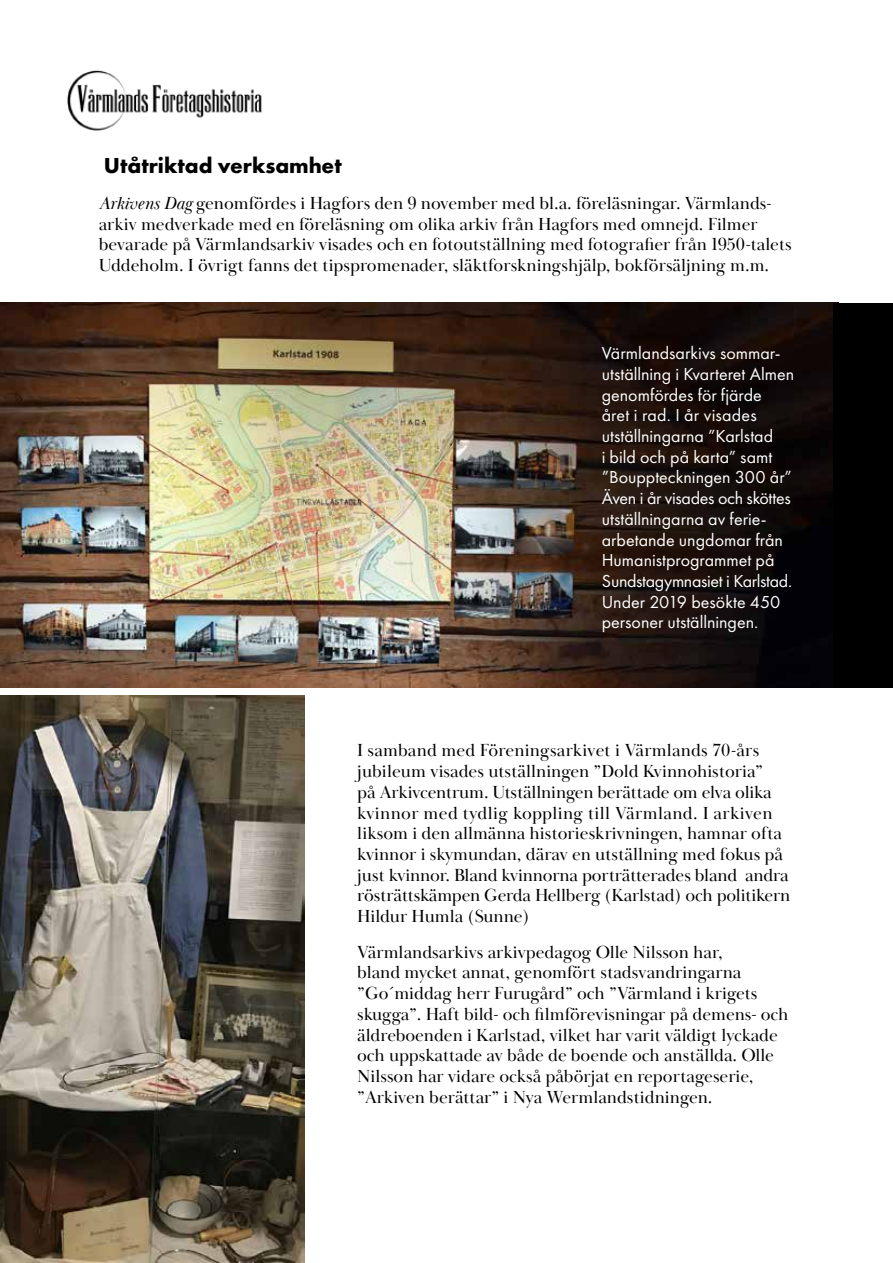
<style>
.page{position:relative;width:893px;height:1263px;background:#fff}
.page>*{position:absolute;margin:0;border:0;box-sizing:border-box;transform-origin:0 0}
.t1{font:700 22.5px "Futura PT";color:#000}
.t2{font:18px/20.7px "Baskerville Display PT";color:#000}
.t3{font:18px/20.7px "Futura PT";color:#fff}
.s1{font-style:italic}
</style>
<div class="page">
<img style="left:67px;top:70px;width:195px;height:61px">
<img style="left:0;top:303px;width:833px;height:385px">
<div style="left:833px;top:303px;width:60px;height:385px;background:#000"></div>
<img style="left:0;top:695px;width:305px;height:568px">
<p class="t1" style="left:104px;top:151px;width:239px">Utåtriktad verksamhet</p>
<p class="t2" style="left:99px;top:193px;width:694px"><span class="s1">Arkivens Dag</span> genomfördes i Hagfors den 9 november med bl.a. föreläsningar. Värmlands&shy;arkiv medverkade med en föreläsning om olika arkiv från Hagfors med omnejd. Filmer bevarade på Värmlandsarkiv visades och en fotoutställning med fotografier från 1950-talets Uddeholm. I övrigt fanns det tipspromenader, släktforskningshjälp, bokförsäljning m.m.</p>
<p class="t3" style="left:602px;top:343px;width:194px">Värmlandsarkivs sommar&shy;utställning i Kvarteret Almen genomfördes för fjärde<br>året i rad. I år visades utställningarna ”Karlstad<br>i bild och på karta” samt ”Bouppteckningen 300 år”<br>Även i år visades och sköttes utställningarna av ferie&shy;arbetande ungdomar från<br>Humanistprogrammet på<br>Sundstagymnasiet i Karlstad.<br>Under 2019 besökte 450 personer utställningen.</p>
<p class="t2" style="left:357px;top:741px;width:435px">I samband med Föreningsarkivet i Värmlands 70-års jubileum visades utställningen ”Dold Kvinnohistoria”<br>på Arkivcentrum. Utställningen berättade om elva olika kvinnor med tydlig koppling till Värmland. I arkiven liksom i den allmänna historieskrivningen, hamnar ofta kvinnor i skymundan, därav en utställning med fokus på just kvinnor. Bland kvinnorna porträtterades bland andra rösträttskämpen Gerda Hellberg (Karlstad) och politikern Hildur Humla (Sunne)</p>
<p class="t2" style="left:357px;top:942px;width:433px">Värmlandsarkivs arkivpedagog Olle Nilsson har,<br>bland mycket annat, genomfört stadsvandringarna ”Go´middag herr Furugård” och ”Värmland i krigets skugga”. Haft bild- och filmförevisningar på demens- och äldreboenden i Karlstad, vilket har varit väldigt lyckade och uppskattade av både de boende och anställda. Olle Nilsson har vidare också påbörjat en reportageserie, ”Arkiven berättar” i Nya Wermlandstidningen.</p>
</div>
